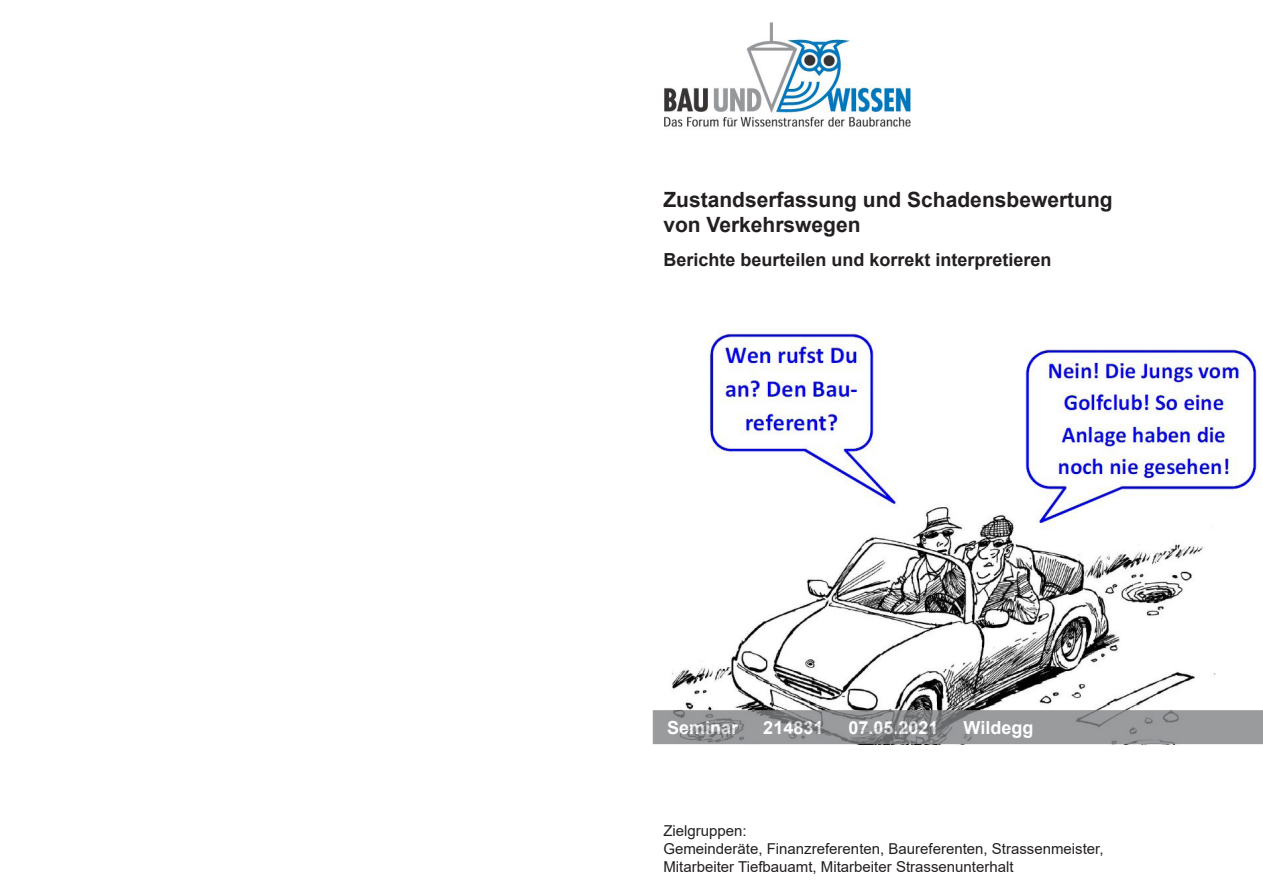
<style>
.page{position:relative;width:1263px;height:893px;background:#fff}
.page>*{position:absolute;margin:0;border:0;box-sizing:border-box;transform-origin:0 0}
.t1{font:700 21px/25.2px "Arial";color:#231f20}
.t2{font:700 18px "Arial";color:#231f20}
.t3{font:700 18px "Arial";color:#fff}
.t4{font:15px/18px "Arial";color:#231f20}
</style>
<div class="page">
<img style="left:664px;top:22px;width:246px;height:105px">
<img style="left:672px;top:329px;width:586px;height:381px">
<svg style="left:653px;top:710px;width:610px;height:34px;background:#919395"></svg>
<p class="t1" style="left:663px;top:187px;width:451px">Zustandserfassung und Schadensbewertung von Verkehrswegen</p>
<p class="t2" style="left:663px;top:247px;width:390px">Berichte beurteilen und korrekt interpretieren</p>
<p class="t3" style="left:667px;top:715px;width:73px">Seminar</p>
<p class="t3" style="left:763px;top:715px;width:62px">214831</p>
<p class="t3" style="left:848px;top:715px;width:92px">07.05.2021</p>
<p class="t3" style="left:963px;top:715px;width:71px">Wildegg</p>
<p class="t4" style="left:663px;top:821px;width:85px">Zielgruppen:</p>
<p class="t4" style="left:663px;top:839px;width:442px">Gemeinderäte, Finanzreferenten, Baureferenten, Strassenmeister,<br>Mitarbeiter Tiefbauamt, Mitarbeiter Strassenunterhalt</p>
</div>
